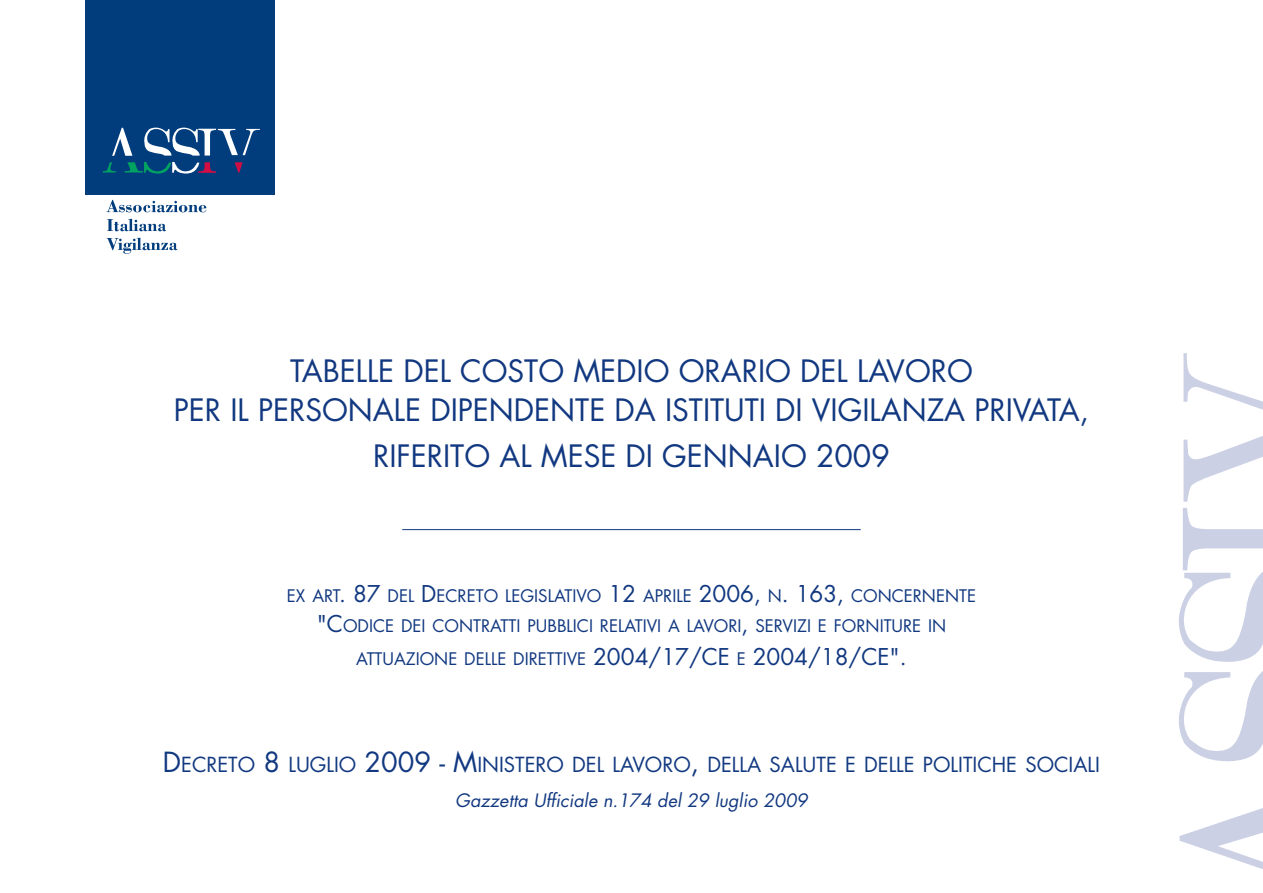
<style>
.page{position:relative;width:1263px;height:893px;background:#fff}
.page>*{position:absolute;margin:0;border:0;box-sizing:border-box;transform-origin:0 0}
.t1{font:30px/39.5px "Futura";color:#113880;text-align:center}
.t2{font:20.25px "Futura";color:#113880}
.t3{font:italic 18px "Futura";letter-spacing:.005em;color:#113880}
.t4{font:16.8px/29.5px "Futura";color:#113880;text-align:center}
.s1{font-size:22.5px}
.s2{font-size:27px}
</style>
<div class="page">
<div style="left:86px;top:0;width:189px;height:194px;background:#013d7d"></div>
<svg style="left:103px;top:162px;width:13px;height:10px"></svg>
<svg style="left:112px;top:128px;width:20px;height:28px"></svg>
<svg style="left:235px;top:162px;width:8px;height:11px"></svg>
<svg style="left:125px;top:162px;width:91px;height:12px"></svg>
<svg style="left:144px;top:127px;width:116px;height:29px"></svg>
<svg style="left:107px;top:200px;width:99px;height:12px"></svg>
<svg style="left:107px;top:219px;width:59px;height:12px"></svg>
<svg style="left:107px;top:238px;width:70px;height:16px"></svg>
<hr style="left:402px;top:529px;width:459px;height:1px;background:#113880">
<svg style="left:1179px;top:808px;width:84px;height:61px"></svg>
<svg style="left:1183px;top:436px;width:80px;height:66px"></svg>
<svg style="left:1183px;top:353px;width:80px;height:57px"></svg>
<svg style="left:1179px;top:508px;width:84px;height:254px"></svg>
<h1 class="t1" style="left:174px;top:354px;width:917px">TABELLE DEL COSTO MEDIO ORARIO DEL LAVORO<br>PER IL PERSONALE DIPENDENTE DA ISTITUTI DI VIGILANZA PRIVATA,</h1>
<h1 class="t1" style="left:373px;top:439px;width:518px">RIFERITO AL MESE DI GENNAIO 2009</h1>
<p class="t4" style="left:287px;top:583px;width:690px">EX ART<span class="s1">. 87</span> DEL <span class="s1">D</span>ECRETO LEGISLATIVO <span class="s1">12</span> APRILE <span class="s1">2006,</span> N<span class="s1">. 163,</span> CONCERNENTE <span class="s1">"C</span>ODICE DEI CONTRATTI PUBBLICI RELATIVI A LAVORI<span class="s1">,</span> SERVIZI E FORNITURE IN</p>
<p class="t4" style="left:356px;top:646px;width:552px">ATTUAZIONE DELLE DIRETTIVE <span class="s1">2004/17/CE</span> E <span class="s1">2004/18/CE".</span></p>
<p class="t2" style="left:163px;top:755px;width:938px"><span class="s2">D</span>ECRETO <span class="s2">8</span> LUGLIO <span class="s2">2009 - M</span>INISTERO DEL LAVORO<span class="s2">,</span> DELLA SALUTE E DELLE POLITICHE SOCIALI</p>
<p class="t3" style="left:455px;top:792px;width:354px">Gazzetta Ufficiale n.174 del 29 luglio 2009</p>
</div>
